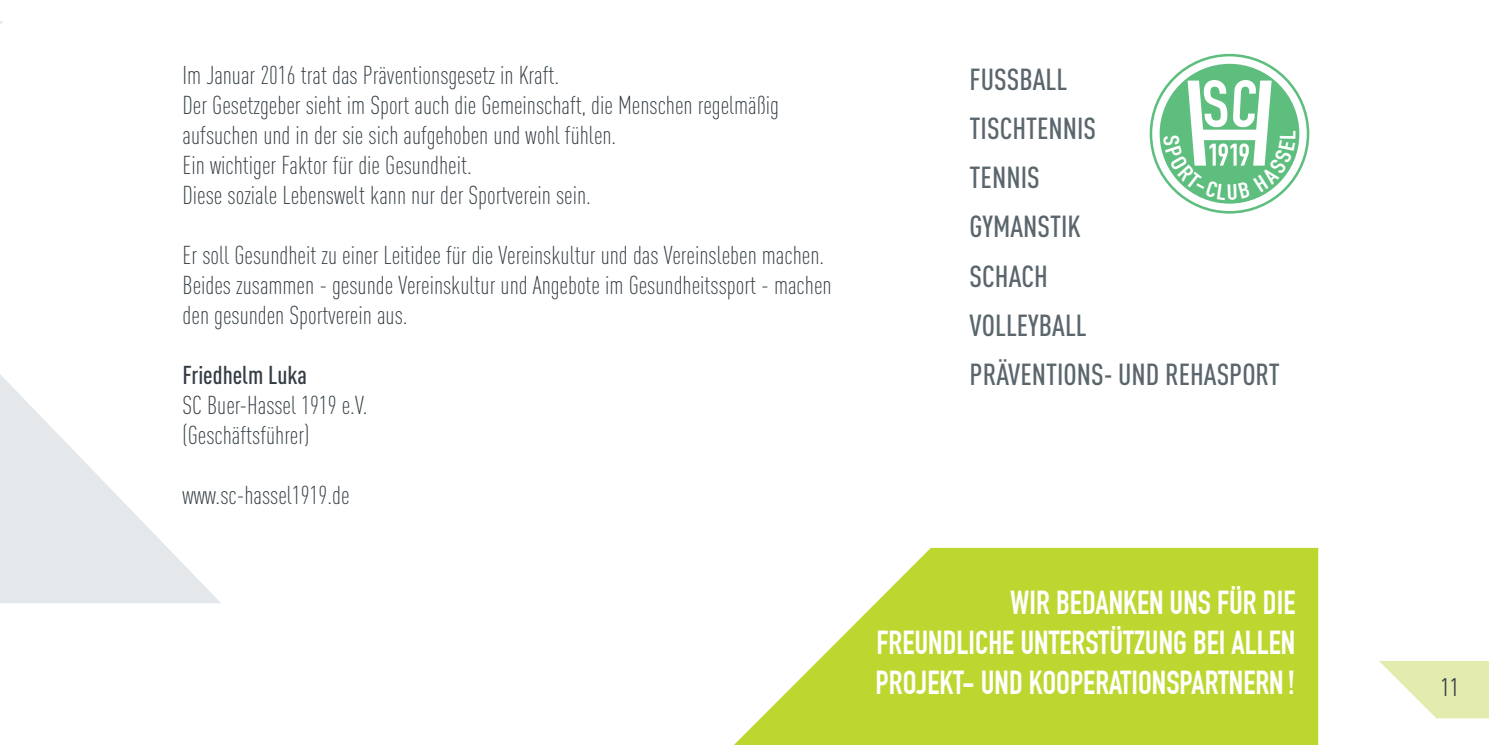
<style>
.page{position:relative;width:1489px;height:745px;background:#fff}
.page>*{position:absolute;margin:0;border:0;box-sizing:border-box;transform-origin:0 0}
.t1{font:700 32.5px/40px "DIN Condensed";color:#fff;text-align:justify}
.t2{font:500 30px/49.2px "DIN Cond";color:#5a666c}
.t3{font:300 25.5px/30px "DIN Cond";color:#333d43}
.t4{font:500 25.5px "DIN Cond";color:#333d43}
.t5{font:25px "DIN Cond";color:#333d43}
</style>
<div class="page">
<svg style="left:0;top:21px;width:221px;height:582px"></svg>
<svg style="left:1379px;top:661px;width:109px;height:57px"></svg>
<svg style="left:735px;top:547px;width:583px;height:197px;fill:#bed630"></svg>
<div style="left:1159px;top:64px;width:140px;height:139px;background:#5dbe7e;border-radius:50%"></div>
<div style="left:1149px;top:54px;width:160px;height:159px;border:3px solid #5dbe7e;border-radius:50%"></div>
<svg style="left:1163px;top:80px;width:132px;height:120px"></svg>
<p class="t3" style="left:182px;top:60px;width:598px">Im Januar 2016 trat das Präventionsgesetz in Kraft.<br>Der Gesetzgeber sieht im Sport auch die Gemeinschaft, die Menschen regelmäßig aufsuchen und in der sie sich aufgehoben und wohl fühlen.<br>Ein wichtiger Faktor für die Gesundheit.<br>Diese soziale Lebenswelt kann nur der Sportverein sein.</p>
<p class="t3" style="left:182px;top:240px;width:650px">Er soll Gesundheit zu einer Leitidee für die Vereinskultur und das Vereinsleben machen.<br>Beides zusammen - gesunde Vereinskultur und Angebote im Gesundheitssport - machen den gesunden Sportverein aus.</p>
<p class="t4" style="left:182px;top:360px;width:126px">Friedhelm Luka</p>
<p class="t3" style="left:182px;top:390px;width:186px">SC Buer-Hassel 1919 e.V. (Geschäftsführer)</p>
<p class="t3" style="left:182px;top:480px;width:168px">www.sc-hassel1919.de</p>
<p class="t2" style="left:969px;top:54px;width:311px">FUSSBALL<br>TISCHTENNIS<br>TENNIS<br>GYMANSTIK<br>SCHACH<br>VOLLEYBALL<br>PRÄVENTIONS- UND REHASPORT</p>
<p class="t1" style="left:875px;top:582px;width:421px;text-indent:135px">WIR BEDANKEN UNS FÜR DIE FREUNDLICHE UNTERSTÜTZUNG BEI ALLEN PROJEKT- UND KOOPERATIONSPARTNERN !</p>
<p class="t5" style="left:1440px;top:671px;width:20px">11</p>
</div>
